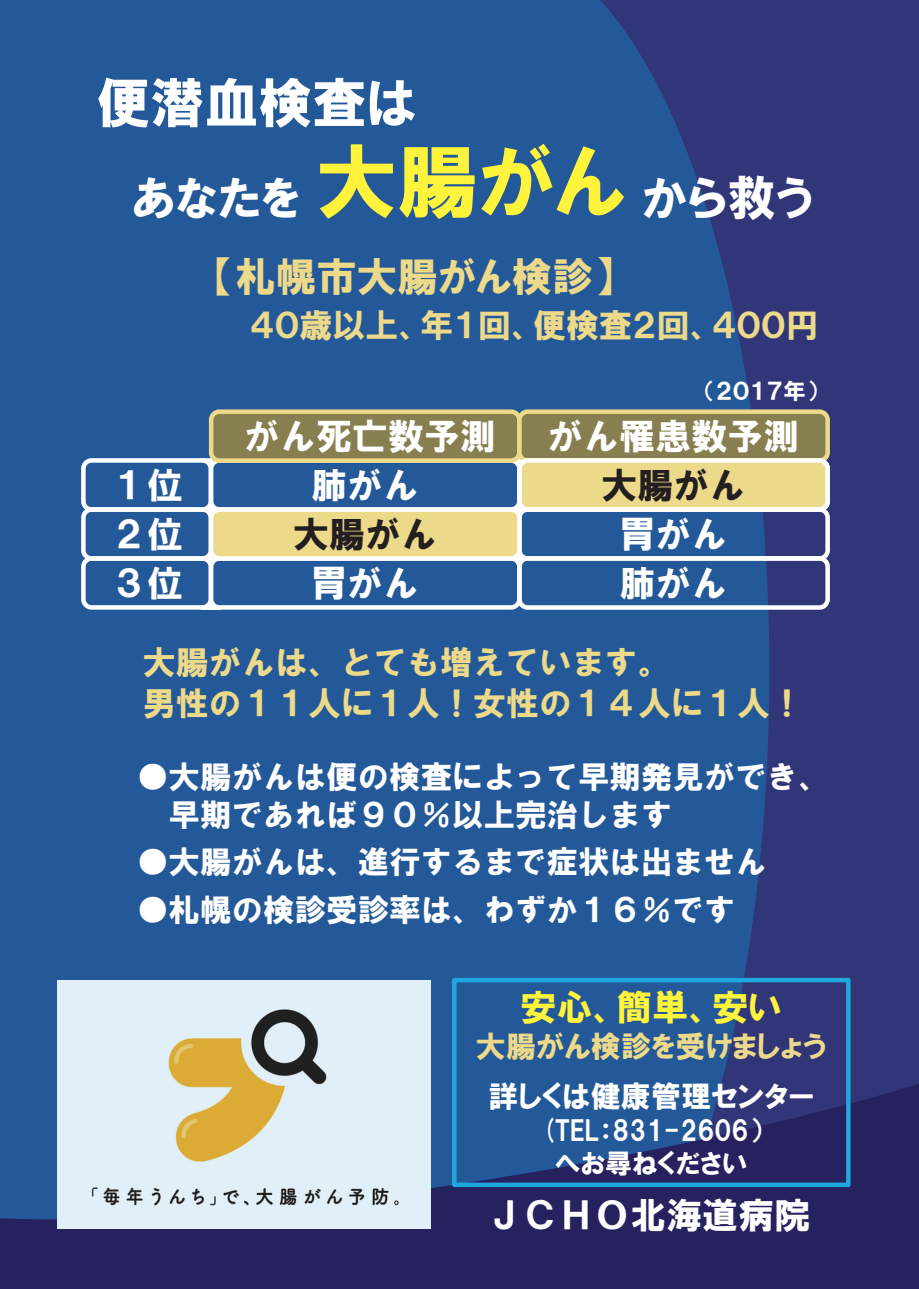
<style>
.page{position:relative;width:919px;height:1289px;background:#fff}
.page>*{position:absolute;margin:0;border:0;box-sizing:border-box;transform-origin:0 0}
.t1{font:54px "HGP Soei Kakugothic UB";color:#fff}
.t2{font:48px "HGP Soei Kakugothic UB";color:#fff}
.t3{font:40.5px "HGP Soei Kakugothic UB";color:#edd98a}
.t4{font:36px "HGS Soei Kakugothic UB";color:#fff}
.t5{font:36px "HGP Soei Kakugothic UB";color:#fff33c}
.t6{font:36px "HGS Soei Kakugothic UB";color:#231f20}
.t7{font:33px/41.8px "HGS Soei Kakugothic UB";color:#edd98a}
.t8{font:33px "HGP Soei Kakugothic UB";color:#edd98a}
.t9{font:31.5px/37.8px "HGS Soei Kakugothic UB";color:#fff}
.t10{font:30px "HGP Soei Kakugothic UB";color:#edd98a}
.t11{font:30px "HGP Soei Kakugothic UB";letter-spacing:.005em;color:#fff}
.t12{font:27px/32.4px "HGP Soei Kakugothic UB";letter-spacing:.005em;color:#fff;text-align:center}
.t13{font:22.5px "HGP Soei Kakugothic UB";color:#fff}
.s1{font-size:81px;color:#fff33c}
</style>
<div class="page">
<div style="left:0;top:0;width:918px;height:1288px;background:#313679"></div>
<div style="left:0;top:0;width:769px;height:836px;background:#245999"></div>
<svg style="left:0;top:836px;width:918px;height:452px;fill:#245999"></svg>
<img style="left:58px;top:980px;width:372px;height:248px">
<div style="left:452px;top:977px;width:398px;height:210px;border:4px solid #1fa8de"></div>
<div style="left:81px;top:556px;width:132px;height:53px;border:4px solid #fff;border-radius:8px"></div>
<div style="left:209px;top:556px;width:312px;height:53px;border:4px solid #fff;border-radius:8px"></div>
<div style="left:517px;top:556px;width:312px;height:53px;border:4px solid #fff;border-radius:8px"></div>
<div style="left:81px;top:507px;width:132px;height:53px;border:4px solid #fff;border-radius:8px"></div>
<div style="left:211px;top:509px;width:308px;height:49px;background:#edd98a;border-radius:8px"></div>
<div style="left:209px;top:507px;width:312px;height:53px;border:4px solid #fff;border-radius:8px"></div>
<div style="left:517px;top:507px;width:312px;height:53px;border:4px solid #fff;border-radius:8px"></div>
<div style="left:81px;top:458px;width:132px;height:54px;border:4px solid #fff;border-radius:8px"></div>
<div style="left:209px;top:458px;width:312px;height:53px;border:4px solid #fff;border-radius:8px"></div>
<div style="left:519px;top:460px;width:308px;height:49px;background:#edd98a;border-radius:8px"></div>
<svg style="left:517px;top:555px;width:5px;height:6px"></svg>
<svg style="left:208px;top:506px;width:5px;height:6px"></svg>
<svg style="left:208px;top:556px;width:5px;height:5px"></svg>
<svg style="left:209px;top:603px;width:4px;height:3px"></svg>
<hr style="left:202px;top:606px;width:19px;height:3px;background:#fff">
<svg style="left:200px;top:458px;width:14px;height:5px"></svg>
<div style="left:211px;top:411px;width:308px;height:49px;background:#887f50;border-radius:8px"></div>
<div style="left:209px;top:409px;width:312px;height:54px;border:4px solid #edd98a;border-radius:8px"></div>
<div style="left:519px;top:411px;width:308px;height:49px;background:#887f50;border-radius:8px"></div>
<div style="left:517px;top:409px;width:312px;height:54px;border:4px solid #edd98a;border-radius:8px"></div>
<div style="left:517px;top:458px;width:312px;height:54px;border:4px solid #fff;border-radius:8px"></div>
<h1 class="t1" style="left:96px;top:75px;width:322px">便潜血検査は</h1>
<h2 class="t2" style="left:132px;top:173px;width:682px">あなたを<span class="s1">大腸がん</span>から救う</h2>
<p class="t3" style="left:215px;top:256px;width:399px">【札幌市大腸がん検診】</p>
<p class="t8" style="left:250px;top:309px;width:570px">４０歳以上、年１回、便検査２回、４００円</p>
<p class="t13" style="left:704px;top:380px;width:114px">（２０１７年）</p>
<p class="t4" style="left:244px;top:418px;width:253px">がん死亡数予測</p>
<p class="t4" style="left:547px;top:418px;width:253px">がん罹患数予測</p>
<p class="t4" style="left:111px;top:467px;width:73px">１位</p>
<p class="t4" style="left:311px;top:467px;width:109px">肺がん</p>
<p class="t6" style="left:601px;top:467px;width:145px">大腸がん</p>
<p class="t4" style="left:111px;top:516px;width:73px">２位</p>
<p class="t6" style="left:293px;top:516px;width:145px">大腸がん</p>
<p class="t4" style="left:619px;top:516px;width:109px">胃がん</p>
<p class="t4" style="left:111px;top:565px;width:73px">３位</p>
<p class="t4" style="left:311px;top:565px;width:109px">胃がん</p>
<p class="t4" style="left:619px;top:565px;width:109px">肺がん</p>
<p class="t7" style="left:143px;top:640px;width:661px">大腸がんは、とても増えています。<br>男性の１１人に１人！女性の１４人に１人！</p>
<p class="t9" style="left:169px;top:757px;width:662px;text-indent:-32px">●大腸がんは便の検査によって早期発見ができ、早期であれば９０％以上完治します</p>
<p class="t9" style="left:137px;top:843px;width:631px">●大腸がんは、進行するまで症状は出ません</p>
<p class="t9" style="left:137px;top:891px;width:600px">●札幌の検診受診率は、わずか１６％です</p>
<p class="t5" style="left:520px;top:988px;width:263px">安心、簡単、安い</p>
<p class="t10" style="left:476px;top:1031px;width:352px">大腸がん検診を受けましょう</p>
<p class="t11" style="left:488px;top:1081px;width:327px">詳しくは健康管理センター</p>
<p class="t12" style="left:540px;top:1114px;width:223px">(TEL：831-2606）へお尋ねください</p>
<p class="t4" style="left:486px;top:1196px;width:326px">ＪＣＨＯ北海道病院</p>
</div>
